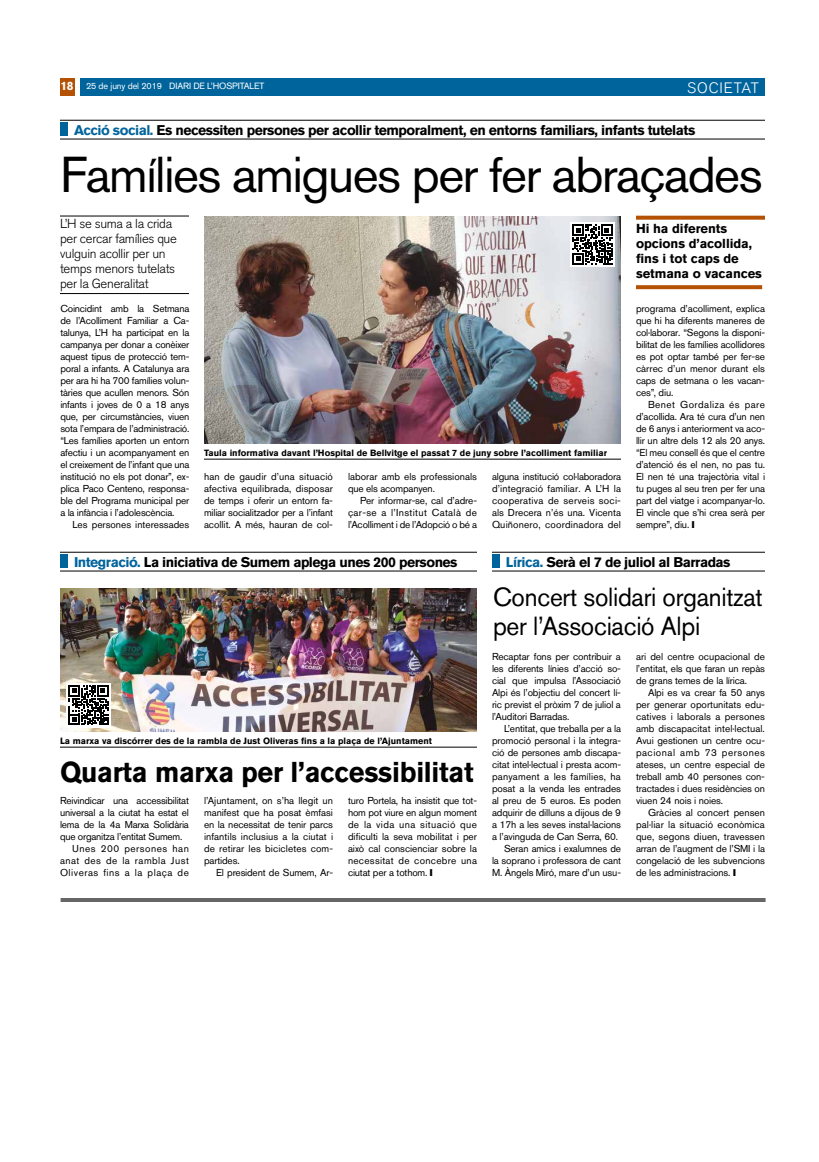
<style>
.page{position:relative;width:819px;height:1162px;background:#fff}
.page>*{position:absolute;margin:0;border:0;box-sizing:border-box;transform-origin:0 0}
.t1{font:50px "Akzidenz Grotesk BQ";letter-spacing:-.03em;color:#000}
.t2{font:700 28.5px "Akzidenz Grotesk BQ";letter-spacing:-.01em;color:#000;scale:.95 1}
.t3{font:26px/29px "Akzidenz Grotesk BQ";letter-spacing:-.01em;color:#000;scale:.95 1}
.t4{font:300 15px "Akzidenz Grotesk BQ";letter-spacing:.06em;color:#fff}
.t5{font:700 14px "Akzidenz Grotesk BQ";letter-spacing:-.035em;color:#000}
.t6{font:300 13px/15px "Akzidenz Grotesk BQ";letter-spacing:-.02em;color:#000}
.t7{font:700 13px/15px "Akzidenz Grotesk BQ";letter-spacing:-.005em;color:#000}
.t8{font:700 12px "Akzidenz Grotesk BQ";color:#fff}
.t9{font:10px/12px "Akzidenz Grotesk BQ";letter-spacing:-.01em;color:#000;text-align:justify}
.t10{font:10px "Akzidenz Grotesk BQ";letter-spacing:.05em;color:#000}
.t11{font:10px "Akzidenz Grotesk BQ";letter-spacing:.045em;color:#000}
.t12{font:700 9px "Akzidenz Grotesk BQ";color:#000}
.t13{font:9px "Akzidenz Grotesk BQ";letter-spacing:-.01em;color:#fff}
.s1{color:#00649c}
</style>
<div class="page">
<div style="left:80px;top:78px;width:685px;height:18px;background:#00649c"></div>
<div style="left:60px;top:78px;width:14px;height:18px;background:#b55103"></div>
<hr style="left:61px;top:898px;width:705px;height:4px;background:#666">
<hr style="left:60px;top:120px;width:705px;height:1px;background:#000">
<hr style="left:60px;top:139px;width:705px;height:1px;background:#000">
<div style="left:60px;top:122px;width:8px;height:14px;background:#00649c"></div>
<hr style="left:60px;top:216px;width:129px;height:1px;background:#000">
<hr style="left:60px;top:293px;width:129px;height:1px;background:#000">
<img style="left:204px;top:216px;width:417px;height:228px">
<svg style="left:636px;top:216px;width:129px;height:4px"></svg>
<svg style="left:636px;top:285px;width:126px;height:4px"></svg>
<hr style="left:204px;top:459px;width:417px;height:1px;background:#000">
<hr style="left:492px;top:552px;width:273px;height:1px;background:#000">
<hr style="left:492px;top:571px;width:273px;height:1px;background:#000">
<div style="left:492px;top:554px;width:8px;height:14px;background:#00649c"></div>
<img style="left:60px;top:588px;width:417px;height:144px">
<hr style="left:60px;top:747px;width:417px;height:1px;background:#000">
<hr style="left:60px;top:552px;width:417px;height:1px;background:#000">
<hr style="left:60px;top:571px;width:417px;height:1px;background:#000">
<div style="left:60px;top:554px;width:8px;height:14px;background:#00649c"></div>
<svg style="left:66px;top:683px;width:45px;height:45px"></svg>
<svg style="left:69px;top:685px;width:39px;height:40px"></svg>
<svg style="left:570px;top:222px;width:45px;height:45px"></svg>
<svg style="left:573px;top:225px;width:39px;height:39px"></svg>
<p class="t13" style="left:86px;top:81px;width:183px">28 de maig del 2019 DIARI DE L’HOSPITALET</p>
<h3 class="t4" style="left:687px;top:79px;width:73px">SOCIETAT</h3>
<h3 class="t5" style="left:74px;top:122px;width:623px"><span class="s1">Acció social.</span> Es necessiten persones per acollir temporalment, en entorns familiars, infants tutelats</h3>
<h1 class="t1" style="left:60px;top:145px;width:704px">Famílies amigues per fer abraçades</h1>
<h3 class="t6" style="left:60px;top:216px;width:118px">L’H se suma a la crida per cercar famílies que vulguin acollir per un temps menors tutelats per la Generalitat</h3>
<p class="t9" style="left:60px;top:302px;width:131px">Coincidint amb la Setmana de l’Acolliment Familiar a Ca· talunya, L’H ha participat en la campanya per donar a conèixer aquest tipus de protecció tem· poral a infants. A Catalunya ara per ara hi ha 700 famílies volun· tàries que acullen menors. Són infants i joves de 0 a 18 anys que, per circumstàncies, viuen sota l’empara de l’administració. “Les famílies aporten un entorn afectiu i un acompanyament en el creixement de l’infant que una institució no els pot donar”, ex· plica Paco Centeno, responsa· ble del Programa municipal per a la infància i l’adolescència.</p>
<p class="t9" style="left:72px;top:518px;width:118px">Les persones interessades</p>
<p class="t8" style="left:60px;top:79px;width:15px">18</p>
<p class="t13" style="left:91px;top:81px;width:7px">5</p>
<p class="t13" style="left:111px;top:81px;width:155px">juny del 2019 DIARI DE L’HOSPITALET</p>
<h3 class="t7" style="left:636px;top:221px;width:128px">Hi ha diferents opcions d’acollida, fins i tot caps de setmana o vacances</h3>
<p class="t9" style="left:636px;top:302px;width:131px">programa d’acolliment, explica que hi ha diferents maneres de col·laborar. “Segons la disponi· bilitat de les famílies acollidores es pot optar també per fer-se càrrec d’un menor durant els caps de setmana o les vacan· ces”, diu.</p>
<p class="t9" style="left:636px;top:398px;width:131px;text-indent:12px">Benet Gordaliza és pare d’acollida. Ara té cura d’un nen de 6 anys i anteriorment va aco· llir un altre dels 12 als 20 anys. “El meu consell és que el centre d’atenció és el nen, no pas tu.<br>El nen té una trajectòria vital i tu puges al seu tren per fer una part del viatge i acompanyar-lo.<br>El vincle que s’hi crea serà per sempre”, diu.</p>
<p class="t12" style="left:204px;top:448px;width:405px">Taula informativa davant l’Hospital de Bellvitge el passat 7 de juny sobre l’acolliment familiar</p>
<p class="t9" style="left:204px;top:470px;width:131px">han de gaudir d’una situació afectiva equilibrada, disposar de temps i oferir un entorn fa· miliar socialitzador per a l’infant acollit. A més, hauran de col·</p>
<p class="t9" style="left:348px;top:470px;width:131px">laborar amb els professionals que els acompanyen.</p>
<p class="t9" style="left:492px;top:470px;width:131px">alguna institució col·laboradora d’integració familiar. A L’H la cooperativa de serveis soci· als Drecera n’és una. Vicenta Quiñonero, coordinadora del</p>
<h3 class="t5" style="left:506px;top:554px;width:226px"><span class="s1">Lírica.</span> Serà el 7 de juliol al Barradas</h3>
<h3 class="t3" style="left:493px;top:583px;width:285px">Concert solidari organitzat per l’Associació Alpi</h3>
<p class="t9" style="left:492px;top:650px;width:130px">Recaptar fons per contribuir a les diferents línies d’acció so· cial que impulsa l’Associació Alpi és l’objectiu del concert lí· ric previst el pròxim 7 de juliol a l’Auditori Barradas.</p>
<p class="t9" style="left:492px;top:722px;width:131px;text-align:right">L’entitat, que treballa per a la promoció personal i la integra· ció de persones amb discapa· citat intel·lectual i presta acom· panyament a les famílies, ha posat a la venda les entrades al preu de 5 euros. Es poden adquirir de dilluns a dijous de 9 a 17h a les seves instal·lacions a l’avinguda de Can Serra, 60.<br>Seran amics i exalumnes de<br>la soprano i professora de cant<br>M. Àngels Miró, mare d’un usu·</p>
<p class="t9" style="left:348px;top:494px;width:131px;text-indent:12px">Per informar-se, cal d’adre&shy;çar-se a l’Institut Català de l’Acolliment i de l’Adopció o bé a</p>
<h3 class="t5" style="left:74px;top:554px;width:385px"><span class="s1">Integració.</span> La iniciativa de Sumem aplega unes 200 persones</h3>
<p class="t9" style="left:636px;top:650px;width:131px">ari del centre ocupacional de l’entitat, els que faran un repàs de grans temes de la lírica.</p>
<p class="t9" style="left:636px;top:686px;width:131px;text-indent:12px">Alpi es va crear fa 50 anys per generar oportunitats edu· catives i laborals a persones amb discapacitat intel·lectual.<br>Avui gestionen un centre ocu· pacional amb 73 persones ateses, un centre especial de treball amb 40 persones con· tractades i dues residències on viuen 24 nois i noies.</p>
<p class="t9" style="left:636px;top:806px;width:131px;text-indent:12px">Gràcies al concert pensen pal·liar la situació econòmica que, segons diuen, travessen arran de l’augment de l’SMI i la congelació de les subvencions de les administracions.</p>
<p class="t12" style="left:60px;top:736px;width:374px">La marxa va discórrer des de la rambla de Just Oliveras fins a la plaça de l’Ajuntament</p>
<h2 class="t2" style="left:60px;top:756px;width:437px">Quarta marxa per l’accessibilitat</h2>
<p class="t9" style="left:60px;top:794px;width:131px">Reivindicar una accessibilitat</p>
<p class="t9" style="left:60px;top:806px;width:130px">universal a la ciutat ha estat el</p>
<p class="t9" style="left:60px;top:818px;width:130px">lema de la 4a Marxa Solidària</p>
<p class="t9" style="left:60px;top:830px;width:124px">que organitza l’entitat Sumem.</p>
<p class="t10" style="left:72px;top:843px;width:118px">Unes 200 persones han</p>
<p class="t11" style="left:60px;top:855px;width:130px">anat des de la rambla Just</p>
<p class="t10" style="left:60px;top:867px;width:130px">Oliveras fins a la plaça de</p>
<p class="t9" style="left:204px;top:794px;width:131px">l’Ajuntament, on s’ha llegit un manifest que ha posat èmfasi en la necessitat de tenir parcs infantils inclusius a la ciutat i de retirar les bicicletes com· partides.</p>
<p class="t9" style="left:216px;top:866px;width:119px">El president de Sumem, Ar·</p>
<p class="t9" style="left:348px;top:794px;width:131px">turo Portela, ha insistit que tot· hom pot viure en algun moment de la vida una situació que dificulti la seva mobilitat i per això cal conscienciar sobre la necessitat de concebre una ciutat per a tothom.</p>
</div>
